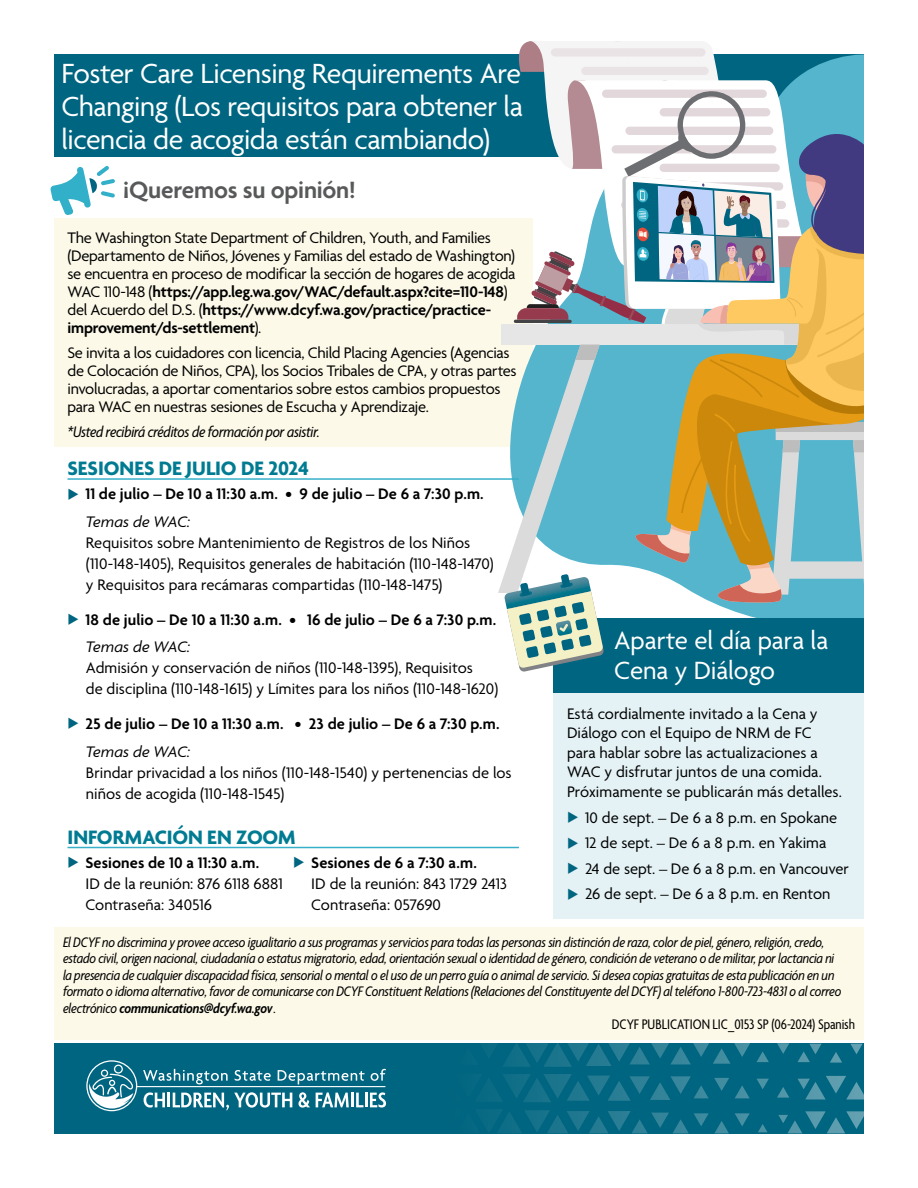
<style>
.page{position:relative;width:918px;height:1188px;background:#fff}
.page>*{position:absolute;margin:0;border:0;box-sizing:border-box;transform-origin:0 0}
.t1{font:30px/33px "Agenda";letter-spacing:-.015em;color:#fff;text-align:justify}
.t2{font:27px/30px "Agenda";letter-spacing:-.005em;color:#fff}
.t3{font:600 25.5px "Agenda";letter-spacing:-.01em;color:#58595b}
.t4{font:700 21px "Agenda";color:#007b92}
.t5{font:16.5px/18px "Agenda";letter-spacing:-.005em;color:#000}
.t6{font:600 16.5px "Agenda";letter-spacing:.005em;color:#000}
.t7{font:italic condensed 16.5px "Agenda";letter-spacing:-.02em;color:#000}
.t8{font:italic 16.5px "Agenda";letter-spacing:.005em;color:#000}
.t9{font:italic condensed 15px "Agenda";letter-spacing:-.015em;color:#000}
.t10{font:condensed 15px "Agenda";letter-spacing:-.005em;color:#000}
.t11{font:italic 600 condensed 15px "Agenda";letter-spacing:-.01em;color:#000}
.s1{font-weight:600}
.s2{font-weight:400}
</style>
<div class="page">
<div style="left:54px;top:218px;width:478px;height:229px;background:#fcf9e8"></div>
<div style="left:54px;top:1043px;width:810px;height:90px;background:#006580"></div>
<svg style="left:777px;top:1087px;width:12px;height:11px"></svg>
<svg style="left:777px;top:1043px;width:12px;height:11px"></svg>
<svg style="left:757px;top:1079px;width:12px;height:10px"></svg>
<svg style="left:758px;top:1124px;width:9px;height:8px"></svg>
<svg style="left:735px;top:1113px;width:15px;height:13px"></svg>
<svg style="left:735px;top:1085px;width:15px;height:13px"></svg>
<svg style="left:491px;top:1043px;width:278px;height:24px"></svg>
<svg style="left:491px;top:1074px;width:238px;height:28px"></svg>
<svg style="left:491px;top:1109px;width:238px;height:24px"></svg>
<svg style="left:778px;top:1111px;width:86px;height:22px"></svg>
<svg style="left:798px;top:1076px;width:66px;height:23px"></svg>
<svg style="left:798px;top:1044px;width:24px;height:18px"></svg>
<svg style="left:830px;top:1052px;width:12px;height:11px"></svg>
<svg style="left:850px;top:1044px;width:13px;height:10px"></svg>
<div style="left:54px;top:54px;width:810px;height:103px;background:#006580"></div>
<svg style="left:50px;top:166px;width:65px;height:49px"></svg>
<hr style="left:68px;top:478px;width:451px;height:2px;background:#36b0c9">
<hr style="left:68px;top:847px;width:451px;height:1px;background:#36b0c9">
<div style="left:554px;top:618px;width:310px;height:75px;background:#006580"></div>
<svg style="left:498px;top:41px;width:366px;height:631px"></svg>
<div style="left:554px;top:693px;width:310px;height:226px;background:#e4f2f6"></div>
<div style="left:54px;top:927px;width:810px;height:113px;background:#fcf9e8"></div>
<svg style="left:144px;top:1092px;width:148px;height:18px"></svg>
<svg style="left:298px;top:1092px;width:12px;height:16px"></svg>
<svg style="left:316px;top:1092px;width:33px;height:15px"></svg>
<hr style="left:351px;top:1093px;width:3px;height:14px;background:#fff">
<svg style="left:356px;top:1092px;width:30px;height:16px"></svg>
<hr style="left:137px;top:1086px;width:248px;height:1px;background:#fff">
<svg style="left:143px;top:1069px;width:85px;height:15px"></svg>
<svg style="left:235px;top:1070px;width:36px;height:11px"></svg>
<svg style="left:278px;top:1070px;width:87px;height:14px"></svg>
<svg style="left:371px;top:1069px;width:15px;height:12px"></svg>
<div style="left:86px;top:1060px;width:51px;height:51px;border:1px solid #fff;border-radius:50%"></div>
<div style="left:114px;top:1065px;width:9px;height:9px;border:1px solid #fff;border-radius:50%"></div>
<div style="left:101px;top:1070px;width:7px;height:7px;border:1px solid #fff;border-radius:50%"></div>
<svg style="left:89px;top:1072px;width:47px;height:37px"></svg>
<h1 class="t1" style="left:62px;top:59px;width:463px">Foster Care Licensing Requirements Are Changing (Los requisitos para obtener la licencia de acogida están cambiando)</h1>
<h3 class="t3" style="left:123px;top:176px;width:235px">¡Queremos su opinión!</h3>
<p class="t5" style="left:68px;top:230px;width:450px">The Washington State Department of Children, Youth, and Families (Departamento de Niños, Jóvenes y Familias del estado de Washington) se encuentra en proceso de modificar la sección de hogares de acogida WAC 110-148 (<span class="s1">https://app.leg.wa.gov/WAC/default.aspx?cite=110-148</span>) del Acuerdo del D.S. (<span class="s1">https://www.dcyf.wa.gov/practice/practice&shy;improvement/ds-settlement</span>).</p>
<p class="t5" style="left:68px;top:345px;width:451px">Se invita a los cuidadores con licencia, Child Placing Agencies (Agencias de Colocación de Niños, CPA), los Socios Tribales de CPA, y otras partes involucradas, a aportar comentarios sobre estos cambios propuestos para WAC en nuestras sesiones de Escucha y Aprendizaje.</p>
<p class="t7" style="left:68px;top:421px;width:254px">*Usted recibirá créditos de formación por asistir.</p>
<p class="t4" style="left:68px;top:457px;width:243px">SESIONES DE JULIO DE 2024</p>
<p class="t6" style="left:86px;top:485px;width:400px">11 de julio – De 10 a 11:30 a.m. • 9 de julio – De 6 a 7:30 p.m.</p>
<p class="t8" style="left:86px;top:512px;width:106px">Temas de WAC:</p>
<p class="t5" style="left:86px;top:533px;width:410px;line-height:21px">Requisitos sobre Mantenimiento de Registros de los Niños (110-148-1405), Requisitos generales de habitación (110-148-1470) y Requisitos para recámaras compartidas (110-148-1475)</p>
<p class="t6" style="left:86px;top:610px;width:412px">18 de julio – De 10 a 11:30 a.m. • 16 de julio – De 6 a 7:30 p.m.</p>
<p class="t8" style="left:86px;top:637px;width:106px">Temas de WAC:</p>
<p class="t5" style="left:86px;top:659px;width:414px;line-height:21px">Admisión y conservación de niños (110-148-1395), Requisitos<br>de disciplina (110-148-1615) y Límites para los niños (110-148-1620)</p>
<p class="t6" style="left:86px;top:715px;width:416px">25 de julio – De 10 a 11:30 a.m. • 23 de julio – De 6 a 7:30 p.m.</p>
<p class="t8" style="left:86px;top:741px;width:106px">Temas de WAC:</p>
<p class="t5" style="left:86px;top:763px;width:427px;line-height:21px">Brindar privacidad a los niños (110-148-1540) y pertenencias de los niños de acogida (110-148-1545)</p>
<p class="t4" style="left:68px;top:826px;width:230px">INFORMACIÓN EN ZOOM</p>
<p class="t6" style="left:86px;top:854px;width:175px">Sesiones de 10 a 11:30 a.m.</p>
<p class="t5" style="left:86px;top:874px;width:199px;line-height:21px">ID de la reunión: 876 6118 6881<br>Contraseña: 340516</p>
<h2 class="t2" style="left:614px;top:627px;width:215px">Aparte el día para la<br>Cena y Diálogo</h2>
<p class="t5" style="left:567px;top:705px;width:276px;line-height:19.5px">Está cordialmente invitado a la Cena y Diálogo con el Equipo de NRM de FC para hablar sobre las actualizaciones a WAC y disfrutar juntos de una comida.<br>Próximamente se publicarán más detalles.</p>
<p class="t5" style="left:585px;top:806px;width:265px;line-height:25.5px">10 de sept. – De 6 a 8 p.m. en Spokane 12 de sept. – De 6 a 8 p.m. en Yakima<br>24 de sept. – De 6 a 8 p.m. en Vancouver 26 de sept. – De 6 a 8 p.m. en Renton</p>
<p class="t9" style="left:63px;top:933px;width:763px">El DCYF no discrimina y provee acceso igualitario a sus programas y servicios para todas las personas sin distinción de raza, color de piel, género, religión, credo,</p>
<p class="t9" style="left:63px;top:949px;width:773px">estado civil, origen nacional, ciudadanía o estatus migratorio, edad, orientación sexual o identidad de género, condición de veterano o de militar, por lactancia ni</p>
<p class="t9" style="left:63px;top:966px;width:773px">la presencia de cualquier discapacidad física, sensorial o mental o el uso de un perro guía o animal de servicio. Si desea copias gratuitas de esta publicación en un</p>
<p class="t9" style="left:63px;top:982px;width:780px">formato o idioma alternativo, favor de comunicarse con DCYF Constituent Relations (Relaciones del Constituyente del DCYF) al teléfono 1-800-723-4831 o al correo</p>
<p class="t11" style="left:63px;top:1000px;width:215px"><span class="s2">electrónico</span> communications@dcyf.wa.gov<span class="s2">.</span></p>
<p class="t10" style="left:612px;top:1016px;width:245px">DCYF PUBLICATION LIC_0153 SP (06-2024) Spanish</p>
<p class="t6" style="left:311px;top:854px;width:167px">Sesiones de 6 a 7:30 a.m.</p>
<p class="t5" style="left:311px;top:874px;width:197px;line-height:21px">ID de la reunión: 843 1729 2413<br>Contraseña: 057690</p>
</div>
